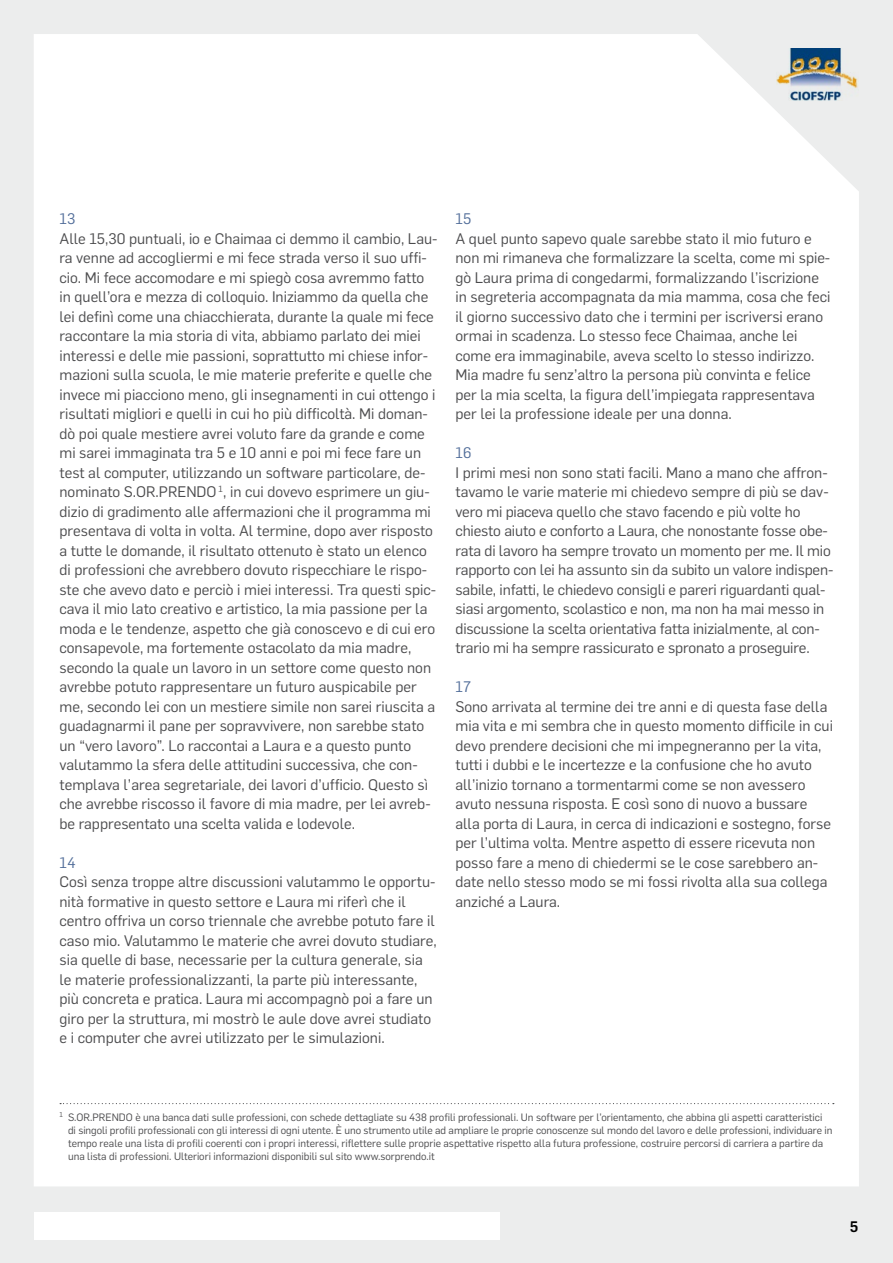
<style>
.page{position:relative;width:893px;height:1263px;background:#eceded}
.page>*{position:absolute;margin:0;border:0;box-sizing:border-box;transform-origin:0 0}
.t1{font:15px/19.5px "Flama";color:#4b4b4d}
.t2{font:15px "Flama";letter-spacing:.01em;color:#516d99}
.t3{font:500 15px "Flama";color:#000}
.t4{font:10.5px/13px "Flama";color:#4b4b4d}
</style>
<div class="page">
<div style="left:34px;top:34px;width:825px;height:1152px;background:#fff"></div>
<div style="left:34px;top:1212px;width:466px;height:27px;background:#fff"></div>
<img style="left:777px;top:48px;width:82px;height:53px">
<svg style="left:60px;top:1103px;width:774px;height:1px"></svg>
<p class="t2" style="left:60px;top:208px;width:17px">13</p>
<p class="t1" style="left:60px;top:228px;width:379px">Alle 15,30 puntuali, io e Chaimaa ci demmo il cambio, Lau&shy;ra venne ad accogliermi e mi fece strada verso il suo uffi&shy;cio. Mi fece accomodare e mi spiegò cosa avremmo fatto in quell’ora e mezza di colloquio. Iniziammo da quella che lei definì come una chiacchierata, durante la quale mi fece raccontare la mia storia di vita, abbiamo parlato dei miei interessi e delle mie passioni, soprattutto mi chiese infor&shy;mazioni sulla scuola, le mie materie preferite e quelle che invece mi piacciono meno, gli insegnamenti in cui ottengo i risultati migliori e quelli in cui ho più difficoltà. Mi doman&shy;dò poi quale mestiere avrei voluto fare da grande e come mi sarei immaginata tra 5 e 10 anni e poi mi fece fare un test al computer, utilizzando un software particolare, de&shy;nominato S.OR.PREN DO <sup>1</sup>, in cui dovevo esprimere un giu&shy;dizio di gradimento alle affermazioni che il programma mi presentava di volta in volta. Al termine, dopo aver risposto a tutte le domande, il risultato ottenuto è stato un elenco di professioni che avrebbero dovuto rispecchiare le rispo&shy;ste che avevo dato e perciò i miei interessi. Tra questi spic&shy;cava il mio lato creativo e artistico, la mia passione per la moda e le tendenze, aspetto che già conoscevo e di cui ero consapevole, ma fortemente ostacolato da mia madre, secondo la quale un lavoro in un settore come questo non avrebbe potuto rappresentare un futuro auspicabile per me, secondo lei con un mestiere simile non sarei riuscita a guadagnarmi il pane per sopravvivere, non sarebbe stato un “vero lavoro”. Lo raccontai a Laura e a questo punto valutammo la sfera delle attitudini successiva, che con&shy;templava l’area segretariale, dei lavori d’ufficio. Questo sì che avrebbe riscosso il favore di mia madre, per lei avreb&shy;be rappresentato una scelta valida e lodevole.</p>
<p class="t2" style="left:60px;top:852px;width:18px">14</p>
<p class="t1" style="left:60px;top:871px;width:379px">Così senza troppe altre discussioni valutammo le opportu&shy;nità formative in questo settore e Laura mi riferì che il centro offriva un corso triennale che avrebbe potuto fare il caso mio. Valutammo le materie che avrei dovuto studiare, sia quelle di base, necessarie per la cultura generale, sia le materie professionalizzanti, la parte più interessante, più concreta e pratica. Laura mi accompagnò poi a fare un giro per la struttura, mi mostrò le aule dove avrei studiato e i computer che avrei utilizzato per le simulazioni.</p>
<p class="t2" style="left:455px;top:208px;width:17px">15</p>
<p class="t1" style="left:455px;top:228px;width:376px">A quel punto sapevo quale sarebbe stato il mio futuro e non mi rimaneva che formalizzare la scelta, come mi spie&shy;gò Laura prima di congedarmi, formalizzando l’iscrizione in segreteria accompagnata da mia mamma, cosa che feci il giorno successivo dato che i termini per iscriversi erano ormai in scadenza. Lo stesso fece Chaimaa, anche lei come era immaginabile, aveva scelto lo stesso indirizzo.<br>Mia madre fu senz’altro la persona più convinta e felice per la mia scelta, la figura dell’impiegata rappresentava per lei la professione ideale per una donna.</p>
<p class="t2" style="left:455px;top:442px;width:18px">16</p>
<p class="t1" style="left:455px;top:462px;width:379px">I primi mesi non sono stati facili. Mano a mano che affron&shy;tavamo le varie materie mi chiedevo sempre di più se dav&shy;vero mi piaceva quello che stavo facendo e più volte ho chiesto aiuto e conforto a Laura, che nonostante fosse obe&shy;rata di lavoro ha sempre trovato un momento per me. Il mio rapporto con lei ha assunto sin da subito un valore indispen&shy;sabile, infatti, le chiedevo consigli e pareri riguardanti qual&shy;siasi argomento, scolastico e non, ma non ha mai messo in discussione la scelta orientativa fatta inizialmente, al con&shy;trario mi ha sempre rassicurato e spronato a proseguire.</p>
<p class="t2" style="left:455px;top:676px;width:17px">17</p>
<p class="t1" style="left:455px;top:696px;width:379px">Sono arrivata al termine dei tre anni e di questa fase della mia vita e mi sembra che in questo momento difficile in cui devo prendere decisioni che mi impegneranno per la vita, tutti i dubbi e le incertezze e la confusione che ho avuto all’inizio tornano a tormentarmi come se non avessero avuto nessuna risposta. E così sono di nuovo a bussare alla porta di Laura, in cerca di indicazioni e sostegno, forse per l’ultima volta. Mentre aspetto di essere ricevuta non posso fare a meno di chiedermi se le cose sarebbero an&shy;date nello stesso modo se mi fossi rivolta alla sua collega anziché a Laura.</p>
<p class="t4" style="left:68px;top:1110px;width:766px;text-indent:-9px"><sup>1</sup> S.OR.PREN DO è una banca dati sulle professioni, con schede dettagliate su 438 profili professionali. Un software per l’orientamento, che abbina gli aspetti caratteristici di singoli profili professionali con gli interessi di ogni utente. È uno strumento utile ad ampliare le proprie conoscenze sul mondo del lavoro e delle professioni, individuare in tempo reale una lista di profili coerenti con i propri interessi, riflettere sulle proprie aspettative rispetto alla futura professione, costruire percorsi di carriera a partire da una lista di professioni. Ulteriori informazioni disponibili sul sito www.sorprendo.it</p>
<p class="t3" style="left:850px;top:1216px;width:10px">5</p>
</div>
